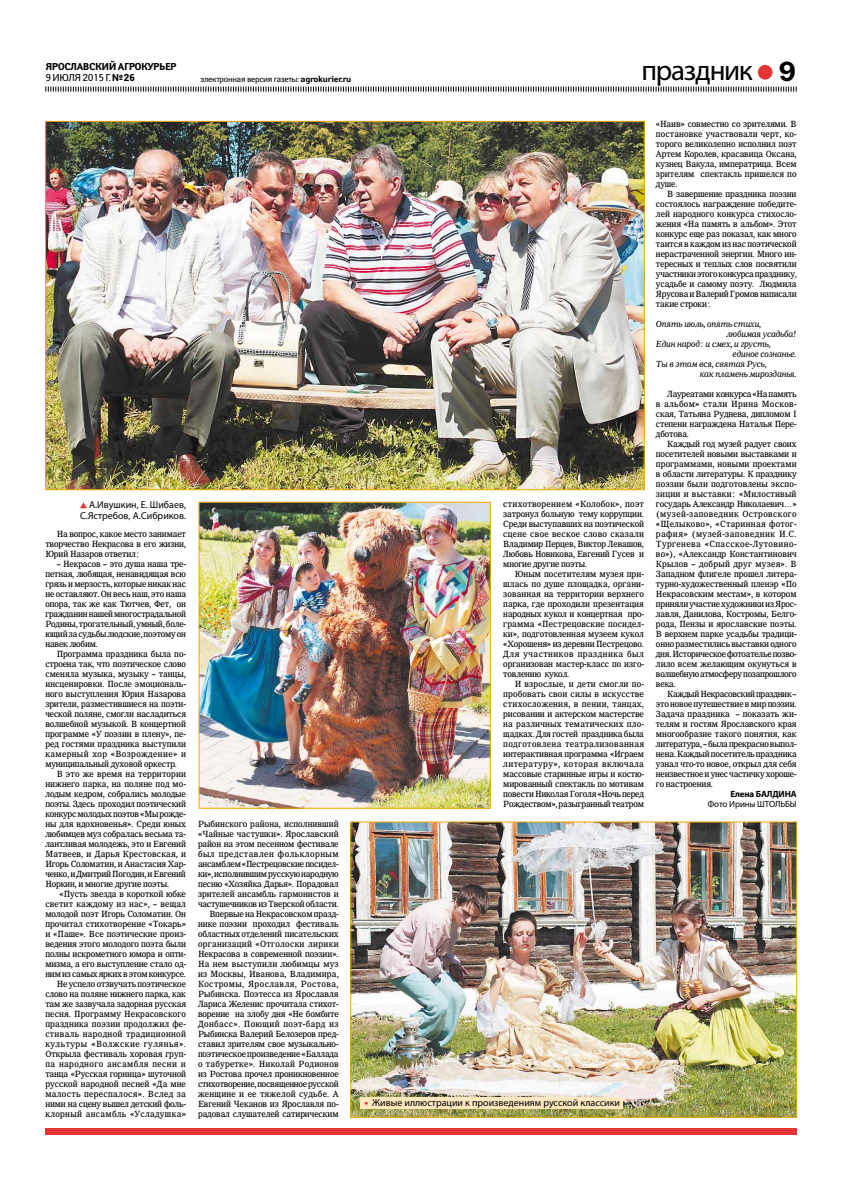
<style>
.page{position:relative;width:842px;height:1191px;background:#fff}
.page>*{position:absolute;margin:0;border:0;box-sizing:border-box;transform-origin:0 0}
.t1{font:29px "Myriad Pro";letter-spacing:-.045em;color:#000}
.t2{font:28px "Franklin Gothic Demi C";color:#000}
.t3{font:10px/11px "Myriad Pro";color:#000;text-align:right}
.t4{font:700 10px/11px "Yanus C";letter-spacing:-.05em;color:#000}
.t5{font:9px/10px "IZ Premium";letter-spacing:-.015em;color:#000;text-align:justify;scale:.94 1}
.t6{font:italic 9px "IZ Premium";letter-spacing:-.015em;color:#000;scale:.94 1}
.t7{font:9px "Myriad Pro";letter-spacing:-.015em;color:#000}
.t8{font:700 9px "Myriad Pro";letter-spacing:-.015em;color:#000}
.t9{font:8.5px "Yanus C";letter-spacing:-.03em;color:#000}
.s1{font-weight:400}
.s2{font-weight:700}
.s3{font-family:"Caslon C540 BT";font-weight:700;color:#e53434}
</style>
<div class="page">
<svg style="left:45px;top:86px;width:752px;height:6px"></svg>
<div style="left:758px;top:65px;width:14px;height:15px;background:#e53434;border-radius:50%"></div>
<div style="left:45px;top:1128px;width:752px;height:6px;background:#e53434"></div>
<svg style="left:80px;top:502px;width:7px;height:6px"></svg>
<img style="left:47px;top:123px;width:596px;height:365px">
<img style="left:352px;top:823px;width:443px;height:292px">
<div style="left:350px;top:821px;width:447px;height:296px;border:1px solid #f7a800"></div>
<img style="left:200px;top:504px;width:289px;height:302px">
<div style="left:198px;top:502px;width:293px;height:306px;border:1px solid #f7a800"></div>
<div style="left:361px;top:1096px;width:262px;height:12px;background:#fee6be"></div>
<p class="t4" style="left:45px;top:61px;width:133px">Ярославский агрокурьер<br><span class="s1">9 ИЮЛЯ 2015 г.</span> №26</p>
<p class="t9" style="left:200px;top:73px;width:153px">электронная версия газеты: <span class="s2">agrokurier.ru</span></p>
<h1 class="t1" style="left:641px;top:53px;width:113px">праздник</h1>
<h2 class="t2" style="left:779px;top:56px;width:19px">9</h2>
<p class="t3" style="left:80px;top:499px;width:108px">А.Ивушкин, Е. Шибаев,<br>С.Ястребов, А.Сибриков.</p>
<p class="t5" style="left:45px;top:529px;width:151px;text-indent:11px">На вопрос, какое место занимает творчество Некрасова в его жизни, Юрий Назаров ответил:</p>
<p class="t5" style="left:45px;top:559px;width:151px;text-indent:11px">– Некрасов – это душа наша тре&shy;петная, любящая, ненавидящая всю грязь и мерзость, которые никак нас не оставляют. Он весь наш, это наша опора, так же как Тютчев, Фет, он гражданин нашей многострадальной Родины, трогательный, умный, боле&shy;ющий за судьбы людские, поэтому он навек любим.</p>
<p class="t5" style="left:45px;top:649px;width:151px;text-indent:11px">Программа праздника была по&shy;строена так, что поэтическое слово сменяла музыка, музыку – танцы, инсценировки. После эмоциональ&shy;ного выступления Юрия Назарова зрители, разместившиеся на поэти&shy;ческой поляне, смогли насладиться волшебной музыкой. В концертной программе «У поэзии в плену», пе&shy;ред гостями праздника выступили камерный хор «Возрождение» и муниципальный духовой оркестр.</p>
<p class="t5" style="left:45px;top:769px;width:151px;text-indent:11px">В это же время на территории нижнего парка, на поляне под мо&shy;лодым кедром, собрались молодые поэты. Здесь проходил поэтический конкурс молодых поэтов «Мы рожде&shy;ны для вдохновенья». Среди юных любимцев муз собралась весьма та&shy;лантливая молодежь, это и Евгений Матвеев, и Дарья Крестовская, и Игорь Соломатин, и Анастасия Хар&shy;ченко, и Дмитрий Погодин, и Евгений Норкин, и многие другие поэты.</p>
<p class="t5" style="left:45px;top:889px;width:151px;text-align:right">«Пусть звезда в короткой юбке светит каждому из нас», – вещал молодой поэт Игорь Соломатин. Он прочитал стихотворение «Токарь» и «Паше». Все поэтические произ&shy;ведения этого молодого поэта были полны искрометного юмора и опти&shy;мизма, а его выступление стало од&shy;ним из самых ярких в этом конкурсе.<br>Не успело отзвучать поэтическое слово на поляне нижнего парка, как там же зазвучала задорная русская песня. Программу Некрасовского праздника поэзии продолжил фе&shy;стиваль народной традиционной культуры «Волжские гулянья».<br>Открыла фестиваль хоровая груп&shy;па народного ансамбля песни и танца «Русская горница» шуточной русской народной песней «Да мне малость переспалося». Вслед за ними на сцену вышел детский фоль&shy;клорный ансамбль «Усладушка»</p>
<p class="t5" style="left:198px;top:819px;width:151px;text-align:right">Рыбинского района, исполнивший «Чайные частушки». Ярославский район на этом песенном фестивале был представлен фольклорным ансамблем «Пестрецовские посидел&shy;ки», исполнившим русскую народную песню «Хозяйка Дарья». Порадовал зрителей ансамбль гармонистов и частушечников из Тверской области.<br>Впервые на Некрасовском празд&shy;нике поэзии проходил фестиваль областных отделений писательских организаций «Отголоски лирики Некрасова в современной поэзии».<br>На нем выступили любимцы муз из Москвы, Иванова, Владимира, Костромы, Ярославля, Ростова, Рыбинска. Поэтесса из Ярославля Лариса Желенис прочитала стихот&shy;ворение на злобу дня «Не бомбите Донбасс». Поющий поэт-бард из Рыбинска Валерий Белозеров пред&shy;ставил зрителям свое музыкально&shy;поэтическое произведение «Баллада о табуретке». Николай Родионов из Ростова прочел проникновенное стихотворение, посвященное русской женщине и ее тяжелой судьбе. А Евгений Чеканов из Ярославля по&shy;радовал слушателей сатирическим</p>
<p class="t5" style="left:503px;top:499px;width:151px">стихотворением «Колобок», поэт затронул больную тему коррупции.<br>Среди выступавших на поэтической сцене свое веское слово сказали Владимир Перцев, Виктор Левашов, Любовь Новикова, Евгений Гусев и многие другие поэты.</p>
<p class="t5" style="left:503px;top:569px;width:151px;text-indent:11px">Юным посетителям музея при&shy;шлась по душе площадка, органи&shy;зованная на территории верхнего парка, где проходили презентация народных кукол и концертная про&shy;грамма «Пестрецовские посидел&shy;ки», подготовленная музеем кукол «Хорошеня» из деревни Пестрецово.<br>Для участников праздника был организован мастер-класс по изго&shy;товлению кукол.</p>
<p class="t5" style="left:503px;top:679px;width:151px;text-indent:11px">И взрослые, и дети смогли по&shy;пробовать свои силы в искусстве стихосложения, в пении, танцах, рисовании и актерском мастерстве на различных тематических пло&shy;щадках. Для гостей праздника была подготовлена театрализованная интерактивная программа «Играем литературу», которая включала массовые старинные игры и костю&shy;мированный спектакль по мотивам повести Николая Гоголя «Ночь перед Рождеством», разыгранный театром</p>
<p class="t5" style="left:656px;top:118px;width:151px">«Наив» совместно со зрителями. В постановке участвовали черт, ко&shy;торого великолепно исполнил поэт Артем Королев, красавица Оксана, кузнец Вакула, императрица. Всем зрителям спектакль пришелся по душе.</p>
<p class="t5" style="left:656px;top:188px;width:151px;text-indent:11px">В завершение праздника поэзии состоялось награждение победите&shy;лей народного конкурса стихосло&shy;жения «На память в альбом». Этот конкурс еще раз показал, как много таится в каждом из нас поэтической нерастраченной энергии. Много ин&shy;тересных и теплых слов посвятили участники этого конкурса празднику, усадьбе и самому поэту. Людмила Ярусова и Валерий Громов написали такие строки:</p>
<p class="t6" style="left:656px;top:318px;width:114px">Опять июль, опять стихи,</p>
<p class="t6" style="left:726px;top:328px;width:76px">любимая усадьба!</p>
<p class="t6" style="left:656px;top:338px;width:124px">Един народ: и смех, и грусть,</p>
<p class="t6" style="left:732px;top:348px;width:70px">единое сознанье.</p>
<p class="t6" style="left:656px;top:358px;width:119px">Ты в этом вся, святая Русь,</p>
<p class="t6" style="left:700px;top:368px;width:104px">как пламень мирозданья.</p>
<p class="t5" style="left:656px;top:388px;width:151px;text-indent:11px">Лауреатами конкурса «На память в альбом» стали Ирина Москов&shy;ская, Татьяна Руднева, дипломом I степени награждена Наталья Пере&shy;дботова.</p>
<p class="t5" style="left:656px;top:438px;width:151px;text-indent:11px">Каждый год музей радует своих посетителей новыми выставками и программами, новыми проектами в области литературы. К празднику поэзии были подготовлены экспо&shy;зиции и выставки: «Милостивый государь Александр Николаевич…» (музей-заповедник Островского «Щелыково», «Старинная фотог&shy;рафия» (музей-заповедник И.С.<br>Тургенева «Спасское-Лутовино&shy;во»), «Александр Константинович Крылов – добрый друг музея». В Западном флигеле прошел литера&shy;турно-художественный пленэр «По Некрасовским местам», в котором приняли участие художники из Ярос&shy;лавля, Данилова, Костромы, Белго&shy;рода, Пензы и ярославские поэты.<br>В верхнем парке усадьбы традици&shy;онно разместились выставки одного дня. Историческое фотоателье позво&shy;лило всем желающим окунуться в волшебную атмосферу позапрошлого века.</p>
<p class="t5" style="left:656px;top:688px;width:151px;text-indent:11px">Каждый Некрасовский праздник – это новое путешествие в мир поэзии.<br>Задача праздника – показать жи&shy;телям и гостям Ярославского края многообразие такого понятия, как литература, – была прекрасно выпол&shy;нена. Каждый посетитель праздника узнал что-то новое, открыл для себя неизвестное и унес частичку хороше&shy;го настроения.</p>
<p class="t8" style="left:730px;top:788px;width:68px">Елена БАЛДИНА</p>
<p class="t7" style="left:708px;top:798px;width:90px">Фото Ирины ШТОЛЬБЫ</p>
<p class="t3" style="left:364px;top:1096px;width:258px"><span class="s3">•</span> Живые иллюстрации к произведениям русской классики</p>
</div>
